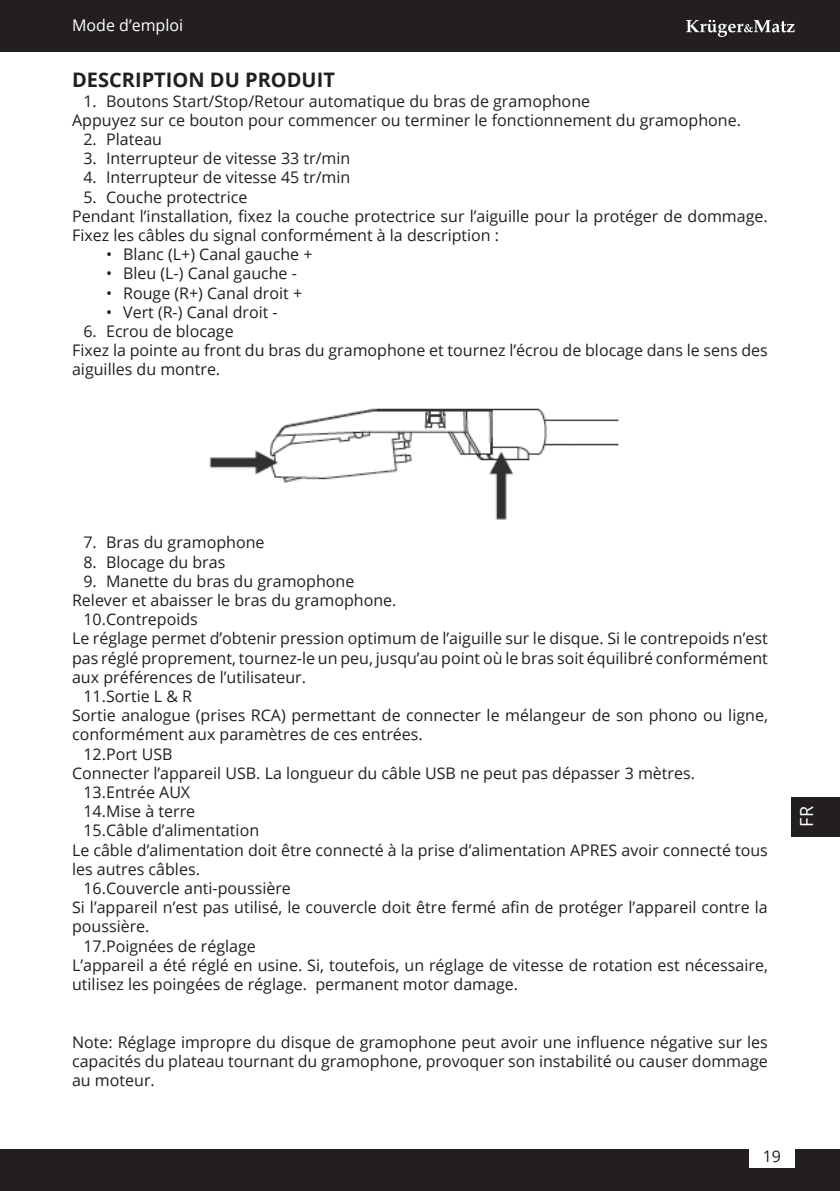
<style>
.page{position:relative;width:840px;height:1191px;background:#fff}
.page>*{position:absolute;margin:0;border:0;box-sizing:border-box;transform-origin:0 0}
.t1{font:700 20px "Open Sans";color:#231f20}
.t2{font:18px "Open Sans";color:#fff}
.t3{font:16px/19.2px "Open Sans";color:#231f20}
.t4{font:16px "Open Sans";color:#fff}
</style>
<div class="page">
<div style="left:0;top:1149px;width:839px;height:42px;background:#231f20"></div>
<div style="left:0;top:0;width:839px;height:51px;background:#231f20"></div>
<svg style="left:686px;top:20px;width:108px;height:17px"></svg>
<div style="left:748px;top:1144px;width:46px;height:24px;background:#fff"></div>
<div style="left:790px;top:796px;width:49px;height:40px;background:#231f20"></div>
<img style="left:209px;top:408px;width:410px;height:112px">
<p class="t4" style="left:72px;top:18px;width:113px">Mode d’emploi</p>
<p class="t1" style="left:72px;top:72px;width:264px">DESCRIPTION DU PRODUIT</p>
<p class="t3" style="left:72px;top:93px;width:670px;text-indent:11px">1. Boutons Start/Stop/Retour automatique du bras de gramophone<br>Appuyez sur ce bouton pour commencer ou terminer le fonctionnement du gramophone.</p>
<p class="t3" style="left:83px;top:131px;width:80px">2. plateau</p>
<p class="t3" style="left:83px;top:150px;width:268px">3. Interrupteur de vitesse 33 tr/min</p>
<p class="t3" style="left:83px;top:169px;width:268px">4. Interrupteur de vitesse 45 tr/min</p>
<p class="t3" style="left:72px;top:189px;width:696px;text-indent:11px">5. Couche protectrice<br>Pendant l’installation, fixez la couche protectrice sur l’aiguille pour la protéger de dommage.<br>Fixez les câbles du signal conformément à la description :</p>
<p class="t3" style="left:106px;top:244px;width:208px">• Blanc (L+) Canal gauche +</p>
<p class="t3" style="left:106px;top:263px;width:192px">• Bleu (L-) Canal gauche -</p>
<p class="t3" style="left:106px;top:283px;width:197px">• Rouge (R+) Canal droit +</p>
<p class="t3" style="left:106px;top:302px;width:173px">• Vert (R-) Canal droit -</p>
<p class="t3" style="left:72px;top:323px;width:697px;text-indent:11px">6. Ecrou de blocage<br>Fixez la pointe au front du bras du gramophone et tournez l’écrou de blocage dans le sens des aiguilles du montre.</p>
<p class="t3" style="left:83px;top:534px;width:182px">7. Bras du gramophone</p>
<p class="t3" style="left:83px;top:553px;width:143px">8. Blocage du bras</p>
<p class="t3" style="left:72px;top:573px;width:326px;text-indent:11px">9. Manette du bras du gramophone<br>Relever et abaisser le bras du gramophone.</p>
<p class="t3" style="left:72px;top:611px;width:697px;text-indent:11px">10. Contrepoids<br>Le réglage permet d’obtenir pression optimum de l’aiguille sur le disque. Si le contrepoids n’est pas réglé proprement, tournez-le un peu, jusqu’au point où le bras soit équilibré conformément aux préférences de l’utilisateur.</p>
<p class="t3" style="left:72px;top:688px;width:697px;text-indent:11px">11. Sortie L &amp; R<br>Sortie analogue (prises RCA) permettant de connecter le mélangeur de son phono ou ligne, conformément aux paramètres de ces entrées.</p>
<p class="t3" style="left:72px;top:745px;width:624px;text-indent:11px">12. port USB<br>Connecter l’appareil USB. La longueur du câble USB ne peut pas dépasser 3 mètres.</p>
<p class="t3" style="left:83px;top:784px;width:108px">13. Entrée AUX</p>
<p class="t3" style="left:83px;top:803px;width:113px">14. Mise à terre</p>
<p class="t3" style="left:72px;top:822px;width:697px;text-indent:11px">15. Câble d’alimentation<br>Le câble d’alimentation doit être connecté à la prise d’alimentation ApRES avoir connecté tous les autres câbles.</p>
<p class="t3" style="left:72px;top:880px;width:696px;text-indent:11px">16. Couvercle anti-poussière<br>Si l’appareil n’est pas utilisé, le couvercle doit être fermé afin de protéger l’appareil contre la poussière.</p>
<p class="t3" style="left:72px;top:937px;width:697px;text-indent:11px">17. poignées de réglage<br>L’appareil a été réglé en usine. Si, toutefois, un réglage de vitesse de rotation est nécessaire, utilisez les poingées de réglage. permanent motor damage.</p>
<p class="t3" style="left:72px;top:1031px;width:697px;text-align:justify">Note: Réglage impropre du disque de gramophone peut avoir une influence négative sur les capacités du plateau tournant du gramophone, provoquer son instabilité ou causer dommage au moteur.</p>
<p class="t2" style="left:799px;top:826px;width:22px;rotate:-90deg">FR</p>
<p class="t3" style="left:762px;top:1148px;width:20px">19</p>
</div>
